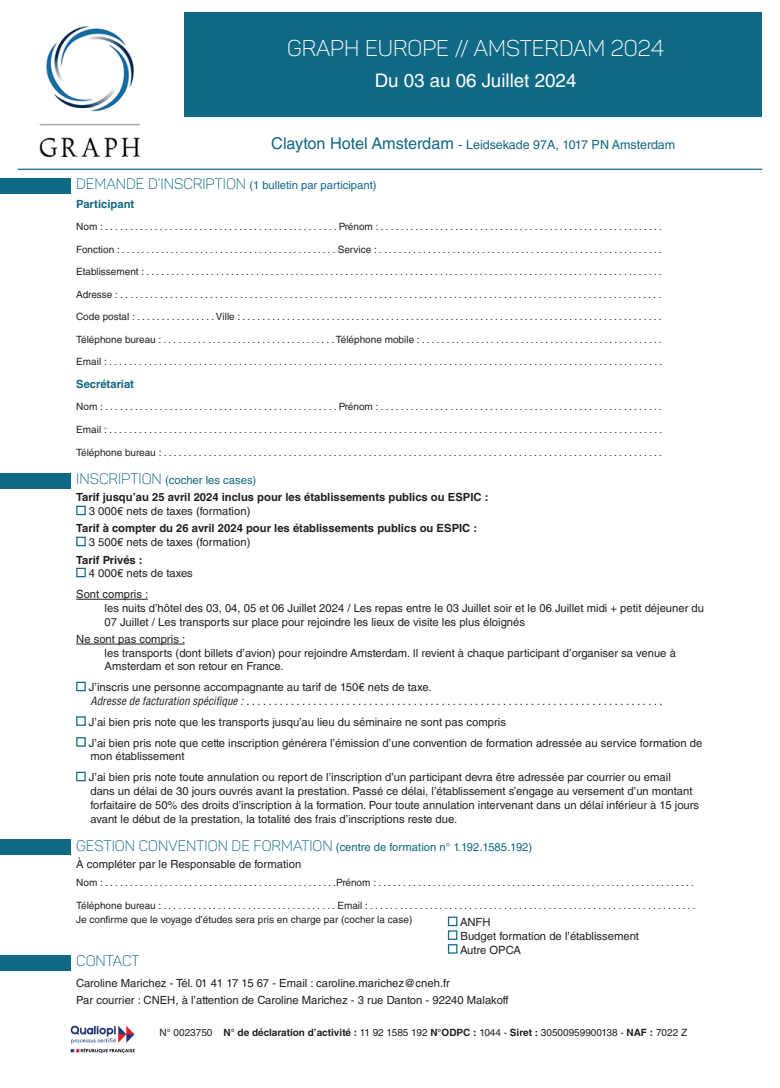
<style>
.page{position:relative;width:780px;height:1088px;background:#fff}
.page>*{position:absolute;margin:0;border:0;box-sizing:border-box;transform-origin:0 0}
.t1{font:22.5px "Panton Light Caps";color:#fff}
.t2{font:18.75px "Helvetica LT Std";color:#fff}
.t3{font:15px "Panton Light Caps";color:#0f6884}
.t4{font:12.5px "Helvetica LT Std";color:#0f6884}
.t5{font:11.25px/13.8px "Helvetica LT Std";color:#231f20}
.t6{font:700 11.25px/17.2px "Helvetica LT Std";color:#231f20}
.t7{font:11.25px/18.4px "Helvetica LT Std";color:#0f6884}
.t8{font:700 11.25px "Helvetica LT Std";color:#0f6884}
.t9{font:10px/13.8px "Helvetica LT Std";color:#231f20}
.s1{font-size:16.25px}
.s2{font-family:"Panton Light Caps";font-size:15px}
.s3{font-weight:700}
.s4{font-family:"Panton Light Caps";font-weight:400;font-size:15px;color:#0f6884}
.s5{font-weight:400;color:#0f6884}
.s6{font-style:italic;font-stretch:condensed}
.s7{font-family:"Panton Light Caps";font-size:15px;color:#0f6884}
.s8{color:#0f6884}
</style>
<div class="page">
<div style="left:184px;top:12px;width:578px;height:105px;background:#0f6884"></div>
<hr style="left:76px;top:599px;width:72px;height:1px;background:#231f20">
<hr style="left:76px;top:644px;width:109px;height:1px;background:#231f20">
<div style="left:76px;top:506px;width:10px;height:9px;border:1px solid #0f6884"></div>
<div style="left:76px;top:537px;width:10px;height:9px;border:1px solid #0f6884"></div>
<div style="left:76px;top:568px;width:10px;height:9px;border:1px solid #0f6884"></div>
<div style="left:76px;top:682px;width:10px;height:9px;border:1px solid #0f6884"></div>
<div style="left:76px;top:716px;width:10px;height:10px;border:1px solid #0f6884"></div>
<div style="left:76px;top:737px;width:10px;height:10px;border:1px solid #0f6884"></div>
<div style="left:76px;top:772px;width:10px;height:9px;border:1px solid #0f6884"></div>
<div style="left:448px;top:916px;width:9px;height:10px;border:1px solid #0f6884"></div>
<div style="left:448px;top:930px;width:9px;height:10px;border:1px solid #0f6884"></div>
<div style="left:448px;top:944px;width:9px;height:9px;border:1px solid #0f6884"></div>
<div style="left:0;top:178px;width:71px;height:16px;background:#0f6884"></div>
<div style="left:0;top:473px;width:71px;height:16px;background:#0f6884"></div>
<div style="left:0;top:839px;width:71px;height:16px;background:#0f6884"></div>
<div style="left:0;top:954px;width:71px;height:16px;background:#0f6884"></div>
<img style="left:70px;top:1025px;width:65px;height:28px">
<img style="left:30px;top:26px;width:120px;height:143px">
<hr style="left:18px;top:169px;width:744px;height:1px;background:#0f6884">
<h1 class="t1" style="left:287px;top:35px;width:379px">GRAPH EUROPE // AMSTERDAM 2024</h1>
<h2 class="t2" style="left:375px;top:70px;width:203px">Du 03 au 06 Juillet 2024</h2>
<p class="t4" style="left:271px;top:137px;width:405px"><span class="s1">Clayton Hotel Amsterdam</span> - Leidsekade 97A, 1017 PN Amsterdam</p>
<p class="t7" style="left:76px;top:176px;width:302px"><span class="s2">DEMANDE D’INSCRIPTION</span> (1 bulletin par participant)<br><span class="s3">Participant</span></p>
<p class="t9" style="left:76px;top:220px;width:587px">Nom : . . . . . . . . . . . . . . . . . . . . . . . . . . . . . . . . . . . . . . . . . . . . . . . Prénom : . . . . . . . . . . . . . . . . . . . . . . . . . . . . . . . . . . . . . . . . . . . . . . . . . . . . . . . . .</p>
<p class="t9" style="left:76px;top:242px;width:586px">Fonction : . . . . . . . . . . . . . . . . . . . . . . . . . . . . . . . . . . . . . . . . . . . . Service : . . . . . . . . . . . . . . . . . . . . . . . . . . . . . . . . . . . . . . . . . . . . . . . . . . . . . . . . . .</p>
<p class="t9" style="left:76px;top:265px;width:587px">Etablissement : . . . . . . . . . . . . . . . . . . . . . . . . . . . . . . . . . . . . . . . . . . . . . . . . . . . . . . . . . . . . . . . . . . . . . . . . . . . . . . . . . . . . . . . . . . . . . . . . . . . . . . . .</p>
<p class="t9" style="left:76px;top:287px;width:586px">Adresse : . . . . . . . . . . . . . . . . . . . . . . . . . . . . . . . . . . . . . . . . . . . . . . . . . . . . . . . . . . . . . . . . . . . . . . . . . . . . . . . . . . . . . . . . . . . . . . . . . . . . . . . . . . . . .</p>
<p class="t9" style="left:76px;top:310px;width:586px">Code postal : . . . . . . . . . . . . . . . . Ville : . . . . . . . . . . . . . . . . . . . . . . . . . . . . . . . . . . . . . . . . . . . . . . . . . . . . . . . . . . . . . . . . . . . . . . . . . . . . . . . . . . . . .</p>
<p class="t9" style="left:76px;top:332px;width:587px">Téléphone bureau : . . . . . . . . . . . . . . . . . . . . . . . . . . . . . . . . . . . Téléphone mobile : . . . . . . . . . . . . . . . . . . . . . . . . . . . . . . . . . . . . . . . . . . . . . . . . .</p>
<p class="t9" style="left:76px;top:355px;width:587px">Email : . . . . . . . . . . . . . . . . . . . . . . . . . . . . . . . . . . . . . . . . . . . . . . . . . . . . . . . . . . . . . . . . . . . . . . . . . . . . . . . . . . . . . . . . . . . . . . . . . . . . . . . . . . . . . . .</p>
<p class="t8" style="left:76px;top:377px;width:59px">Secrétariat</p>
<p class="t9" style="left:76px;top:400px;width:587px">Nom : . . . . . . . . . . . . . . . . . . . . . . . . . . . . . . . . . . . . . . . . . . . . . . . Prénom : . . . . . . . . . . . . . . . . . . . . . . . . . . . . . . . . . . . . . . . . . . . . . . . . . . . . . . . . .</p>
<p class="t9" style="left:76px;top:422px;width:587px">Email : . . . . . . . . . . . . . . . . . . . . . . . . . . . . . . . . . . . . . . . . . . . . . . . . . . . . . . . . . . . . . . . . . . . . . . . . . . . . . . . . . . . . . . . . . . . . . . . . . . . . . . . . . . . . . . .</p>
<p class="t9" style="left:76px;top:445px;width:587px">Téléphone bureau : . . . . . . . . . . . . . . . . . . . . . . . . . . . . . . . . . . . . . . . . . . . . . . . . . . . . . . . . . . . . . . . . . . . . . . . . . . . . . . . . . . . . . . . . . . . . . . . . . . . .</p>
<p class="t6" style="left:76px;top:471px;width:414px"><span class="s4">INSCRIPTION</span> <span class="s5">(cocher les cases)<br></span>Tarif jusqu’au 25 avril 2024 inclus pour les établissements publics ou ESPIC :</p>
<p class="t5" style="left:89px;top:504px;width:163px">3 000€ nets de taxes (formation)</p>
<p class="t6" style="left:76px;top:520px;width:402px">Tarif à compter du 26 avril 2024 pour les établissements publics ou ESPIC :</p>
<p class="t5" style="left:89px;top:535px;width:163px">3 500€ nets de taxes (formation)</p>
<p class="t6" style="left:76px;top:551px;width:68px">Tarif Privés :</p>
<p class="t5" style="left:76px;top:563px;width:118px;line-height:20.9px;text-indent:13px">4 000€ nets de taxes<br>Sont compris :</p>
<p class="t5" style="left:105px;top:601px;width:601px">les nuits d’hôtel des 03, 04, 05 et 06 Juillet 2024 / Les repas entre le 03 Juillet soir et le 06 Juillet midi + petit déjeuner du<br>07 Juillet / Les transports sur place pour rejoindre les lieux de visite les plus éloignés</p>
<p class="t5" style="left:105px;top:632px;width:573px;text-indent:-28px">Ne sont pas compris :<br>les transports (dont billets d’avion) pour rejoindre Amsterdam. Il revient à chaque participant d’organiser sa venue à<br>Amsterdam et son retour en France.</p>
<p class="t5" style="left:89px;top:680px;width:575px">J’inscris une personne accompagnante au tarif de 150€ nets de taxe.<br><span class="s6">Adresse de facturation spécifique :</span> . . . . . . . . . . . . . . . . . . . . . . . . . . . . . . . . . . . . . . . . . . . . . . . . . . . . . . . . . . . . . . . . . . . . . . . . . . .</p>
<p class="t5" style="left:89px;top:711px;width:615px;line-height:20.9px">J’ai bien pris note que les transports jusqu’au lieu du séminaire ne sont pas compris<br>J’ai bien pris note que cette inscription générera l’émission d’une convention de formation adressée au service formation de</p>
<p class="t5" style="left:89px;top:746px;width:583px;line-height:20.9px">mon établissement<br>J’ai bien pris note toute annulation ou report de l’inscription d’un participant devra être adressée par courrier ou email</p>
<p class="t5" style="left:90px;top:784px;width:610px">dans un délai de 30 jours ouvrés avant la prestation. Passé ce délai, l’établissement s’engage au versement d’un montant forfaitaire de 50% des droits d’inscription à la formation. Pour toute annulation intervenant dans un délai inférieur à 15 jours avant le début de la prestation, la totalité des frais d’inscriptions reste due.</p>
<p class="t5" style="left:76px;top:838px;width:457px;line-height:17.2px"><span class="s7">GESTION CONVENTION DE FORMATION</span> <span class="s8">(centre de formation n° 1.192.1585.192)<br></span>À compléter par le Responsable de formation</p>
<p class="t9" style="left:76px;top:876px;width:619px">Nom : . . . . . . . . . . . . . . . . . . . . . . . . . . . . . . . . . . . . . . . . . . . . . . .Prénom : . . . . . . . . . . . . . . . . . . . . . . . . . . . . . . . . . . . . . . . . . . . . . . . . . . . . . . . . . . . . . . . .</p>
<p class="t9" style="left:76px;top:899px;width:621px">Téléphone bureau : . . . . . . . . . . . . . . . . . . . . . . . . . . . . . . . . . . . Email : . . . . . . . . . . . . . . . . . . . . . . . . . . . . . . . . . . . . . . . . . . . . . . . . . . . . . . . . . . . . . . . . . .<br>Je confirme que le voyage d’études sera pris en charge par (cocher la case)</p>
<h3 class="t3" style="left:76px;top:951px;width:65px">CONTACT</h3>
<p class="t5" style="left:76px;top:974px;width:434px;line-height:17.2px">Caroline Marichez - Tél. 01 41 17 15 67 - Email : caroline.marichez@cneh.fr<br>Par courrier : CNEH, à l’attention de Caroline Marichez - 3 rue Danton - 92240 Malakoff</p>
<p class="t5" style="left:460px;top:915px;width:180px">ANFH<br>Budget formation de l’établissement<br>Autre OPCA</p>
<p class="t9" style="left:159px;top:1025px;width:529px">N° 0023750 <span class="s3">N° de déclaration d’activité :</span> 11 92 1585 192 <span class="s3">N°ODPC :</span> 1044 - <span class="s3">Siret :</span> 30500959900138 - <span class="s3">NAF :</span> 7022 Z</p>
</div>
